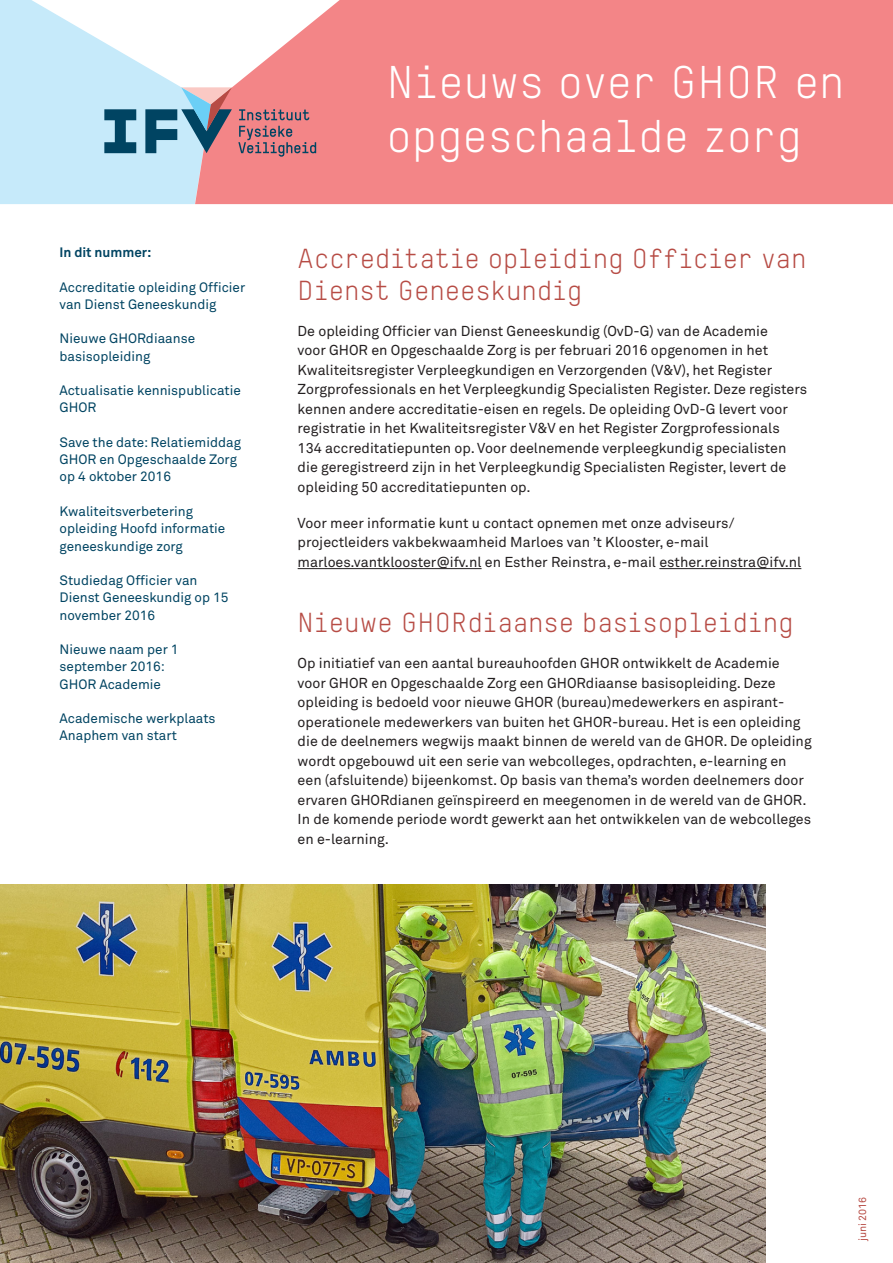
<style>
.page{position:relative;width:893px;height:1263px;background:#fff}
.page>*{position:absolute;margin:0;border:0;box-sizing:border-box;transform-origin:0 0}
.t1{font:45px/54px "TSTARTW";letter-spacing:.01em;color:#fff}
.Kop_1_TStar_rood{font:27px/32.4px "TSTARTW";letter-spacing:.015em;color:#b74c45}
.AGOZ_broodtekst{font:14.25px/19.5px "Akkurat Std";color:#231f20}
.AGOZ_linkerkolom{font:13.5px/17.2px "Akkurat Std";color:#004462}
.AGOZ_linkerkolom-2{font:700 13.5px "Akkurat Std";color:#004462}
.LMD_grijze_tekst_lin{font:10.5px "Akkurat Std";color:#b74c45}
</style>
<div class="page">
<div style="left:232px;top:0;width:661px;height:204px;background:#f38587"></div>
<svg style="left:0;top:0;width:232px;height:204px"></svg>
<svg style="left:239px;top:109px;width:70px;height:11px"></svg>
<svg style="left:238px;top:126px;width:78px;height:31px;background:#bf777e"></svg>
<img style="left:0;top:884px;width:765px;height:379px">
<hr style="left:298px;top:568px;width:184px;height:1px;background:#231f20">
<hr style="left:659px;top:568px;width:142px;height:1px;background:#231f20">
<p class="AGOZ_linkerkolom-2" style="left:60px;top:244px;width:94px">In dit nummer:</p>
<p class="AGOZ_linkerkolom" style="left:60px;top:278px;width:187px">Accreditatie opleiding Officier van Dienst Geneeskundig</p>
<p class="AGOZ_linkerkolom" style="left:60px;top:330px;width:137px">Nieuwe GHORdiaanse basisopleiding</p>
<p class="AGOZ_linkerkolom" style="left:60px;top:382px;width:183px">Actualisatie kennispublicatie<br>GHOR</p>
<p class="AGOZ_linkerkolom" style="left:60px;top:434px;width:183px">Save the date: Relatiemiddag<br>GHOR en Opgeschaalde Zorg op 4 oktober 2016</p>
<p class="AGOZ_linkerkolom" style="left:60px;top:503px;width:167px">Kwaliteitsverbetering opleiding Hoofd informatie geneeskundige zorg</p>
<p class="AGOZ_linkerkolom" style="left:60px;top:572px;width:171px">Studiedag Officier van<br>Dienst Geneeskundig op 15 november 2016</p>
<p class="AGOZ_linkerkolom" style="left:60px;top:641px;width:121px">Nieuwe naam per 1 september 2016:</p>
<p class="AGOZ_linkerkolom" style="left:60px;top:675px;width:103px">GHOR Academie</p>
<p class="AGOZ_linkerkolom" style="left:60px;top:710px;width:158px">Academische werkplaats<br>Anaphem van start</p>
<h1 class="t1" style="left:387px;top:54px;width:459px">Nieuws over GHOR en opgeschaalde zorg</h1>
<p class="Kop_1_TStar_rood" style="left:298px;top:241px;width:510px">Accreditatie opleiding Officier van<br>Dienst Geneeskundig</p>
<p class="AGOZ_broodtekst" style="left:298px;top:321px;width:511px">De opleiding Officier van Dienst Geneeskundig (OvD-G) van de Academie<br>voor GHOR en Opgeschaalde Zorg is per februari 2016 opgenomen in het Kwaliteitsregister Verpleegkundigen en Verzorgenden (V&amp;V), het Register Zorgprofessionals en het Verpleegkundig Specialisten Register. Deze registers kennen andere accreditatie-eisen en regels. De opleiding OvD-G levert voor registratie in het Kwaliteitsregister V&amp;V en het Register Zorgprofessionals 134 accreditatiepunten op. Voor deelnemende verpleegkundig specialisten die geregistreerd zijn in het Verpleegkundig Specialisten Register, levert de opleiding 50 accreditatiepunten op.</p>
<p class="AGOZ_broodtekst" style="left:298px;top:513px;width:438px">Voor meer informatie kunt u contact opnemen met onze adviseurs/ projectleiders vakbekwaamheid Marloes van ’t Klooster, e-mail</p>
<p class="AGOZ_broodtekst" style="left:298px;top:552px;width:505px">marloes.vantklooster@ifv.nl en Esther Reinstra, e-mail esther.reinstra@ifv.nl</p>
<p class="Kop_1_TStar_rood" style="left:298px;top:606px;width:497px">Nieuwe GHORdiaanse basisopleiding</p>
<p class="AGOZ_broodtekst" style="left:298px;top:654px;width:515px">Op initiatief van een aantal bureauhoofden GHOR ontwikkelt de Academie<br>voor GHOR en Opgeschaalde Zorg een GHORdiaanse basisopleiding. Deze opleiding is bedoeld voor nieuwe GHOR (bureau)medewerkers en aspirant&shy;operationele medewerkers van buiten het GHOR-bureau. Het is een opleiding die de deelnemers wegwijs maakt binnen de wereld van de GHOR. De opleiding wordt opgebouwd uit een serie van webcolleges, opdrachten, e-learning en een (afsluitende) bijeenkomst. Op basis van thema’s worden deelnemers door ervaren GHORdianen geïnspireerd en meegenomen in de wereld van de GHOR.<br>In de komende periode wordt gewerkt aan het ontwikkelen van de webcolleges en e-learning.</p>
<p class="LMD_grijze_tekst_lin" style="left:856px;top:1241px;width:46px;rotate:-90deg">juni 2016</p>
</div>
